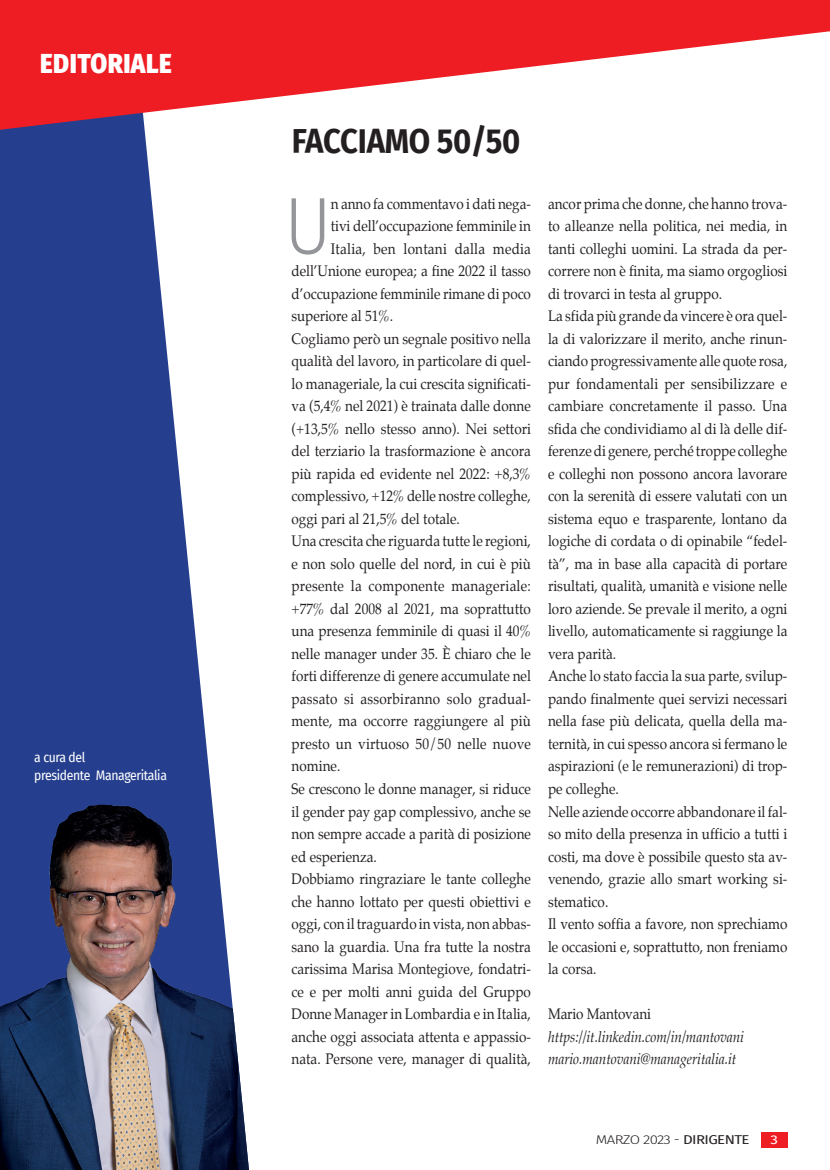
<style>
.page{position:relative;width:830px;height:1170px;background:#fff}
.page>*{position:absolute;margin:0;border:0;box-sizing:border-box;transform-origin:0 0}
.t1{font:300 80.7px "Fira Sans";color:#939598;scale:.9 1}
.t2{font:700 34.5px "Fira Sans";letter-spacing:-.015em;color:#231f20;scale:.9 1}
.t3{font:900 27px "Fira Sans";letter-spacing:.02em;color:#fff;scale:.9 1}
.t4{font:15px/22.5px "Palatino";color:#231f20;scale:.9 1}
.t5{font:italic 15px/22.5px "Palatino";letter-spacing:-.005em;color:#231f20;scale:.9 1}
.t6{font:13.5px/18px "Fira Sans Condensed";letter-spacing:-.025em;color:#fff}
.t7{font:300 12.6px "Fira Sans";letter-spacing:-.05em;color:#231f20;scale:1.2 1}
.t8{font:12.6px "Fira Sans";color:#fff;scale:1.2 1}
.s1{font-weight:400}
</style>
<div class="page">
<svg style="left:1px;top:130px;width:212px;height:674px;fill:#253f8e"></svg>
<img style="left:1px;top:804px;width:248px;height:365px">
<svg style="left:0;top:0;width:829px;height:130px;fill:#ee1d23"></svg>
<div style="left:760px;top:1131px;width:27px;height:16px;background:#ee1d23"></div>
<h3 class="t3" style="left:40px;top:40px;width:148px">EDITORIALE</h3>
<p class="t6" style="left:34px;top:747px;width:134px">a cura del<br>presidente Manageritalia</p>
<h2 class="t2" style="left:291px;top:112px;width:255px">FACCIAMO 50/50</h2>
<h1 class="t1" style="left:284px;top:168px;width:54px">U</h1>
<p class="t4" style="left:331px;top:192px;width:224px">n anno fa commentavo i dati nega-</p>
<p class="t4" style="left:331px;top:215px;width:224px">tivi dell’occupazione femminile in</p>
<p class="t4" style="left:331px;top:237px;width:224px">Italia, ben lontani dalla media</p>
<p class="t4" style="left:291px;top:260px;width:267px">dell’Unione europea; a fine 2022 il tasso</p>
<p class="t4" style="left:291px;top:282px;width:267px">d’occupazione femminile rimane di poco</p>
<p class="t4" style="left:291px;top:305px;width:114px">superiore al 51%.</p>
<p class="t4" style="left:291px;top:327px;width:267px">Cogliamo però un segnale positivo nella</p>
<p class="t4" style="left:291px;top:350px;width:267px">qualità del lavoro, in particolare di quel-</p>
<p class="t4" style="left:291px;top:372px;width:267px">lo manageriale, la cui crescita significati-</p>
<p class="t4" style="left:291px;top:395px;width:267px">va (5,4% nel 2021) è trainata dalle donne</p>
<p class="t4" style="left:291px;top:417px;width:267px">(+13,5% nello stesso anno). Nei settori</p>
<p class="t4" style="left:291px;top:440px;width:267px">del terziario la trasformazione è ancora</p>
<p class="t4" style="left:291px;top:462px;width:267px">più rapida ed evidente nel 2022: +8,3%</p>
<p class="t4" style="left:291px;top:485px;width:267px">complessivo, +12% delle nostre colleghe,</p>
<p class="t4" style="left:291px;top:507px;width:188px">oggi pari al 21,5% del totale.</p>
<p class="t4" style="left:291px;top:530px;width:267px">Una crescita che riguarda tutte le regioni,</p>
<p class="t4" style="left:291px;top:552px;width:267px">e non solo quelle del nord, in cui è più</p>
<p class="t4" style="left:291px;top:575px;width:267px">presente la componente manageriale:</p>
<p class="t4" style="left:291px;top:597px;width:267px">+77% dal 2008 al 2021, ma soprattutto</p>
<p class="t4" style="left:291px;top:620px;width:267px">una presenza femminile di quasi il 40%</p>
<p class="t4" style="left:291px;top:642px;width:267px">nelle manager under 35. È chiaro che le</p>
<p class="t4" style="left:291px;top:665px;width:267px">forti differenze di genere accumulate nel</p>
<p class="t4" style="left:291px;top:687px;width:267px">passato si assorbiranno solo gradual-</p>
<p class="t4" style="left:291px;top:710px;width:267px">mente, ma occorre raggiungere al più</p>
<p class="t4" style="left:291px;top:732px;width:267px">presto un virtuoso 50/50 nelle nuove</p>
<p class="t4" style="left:291px;top:755px;width:56px">nomine.</p>
<p class="t4" style="left:291px;top:777px;width:267px">Se crescono le donne manager, si riduce</p>
<p class="t4" style="left:291px;top:800px;width:267px">il gender pay gap complessivo, anche se</p>
<p class="t4" style="left:291px;top:822px;width:267px">non sempre accade a parità di posizione</p>
<p class="t4" style="left:291px;top:845px;width:96px">ed esperienza.</p>
<p class="t4" style="left:291px;top:867px;width:267px">Dobbiamo ringraziare le tante colleghe</p>
<p class="t4" style="left:291px;top:890px;width:267px">che hanno lottato per questi obiettivi e</p>
<p class="t4" style="left:291px;top:912px;width:267px">oggi, con il traguardo in vista, non abbas-</p>
<p class="t4" style="left:291px;top:935px;width:267px">sano la guardia. Una fra tutte la nostra</p>
<p class="t4" style="left:291px;top:957px;width:267px">carissima Marisa Montegiove, fondatri-</p>
<p class="t4" style="left:291px;top:980px;width:267px">ce e per molti anni guida del Gruppo</p>
<p class="t4" style="left:291px;top:1002px;width:267px">Donne Manager in Lombardia e in Italia,</p>
<p class="t4" style="left:291px;top:1025px;width:267px">anche oggi associata attenta e appassio-</p>
<p class="t4" style="left:291px;top:1047px;width:267px">nata. Persone vere, manager di qualità,</p>
<p class="t4" style="left:547px;top:192px;width:267px">ancor prima che donne, che hanno trova&shy;to alleanze nella politica, nei media, in tanti colleghi uomini. La strada da per&shy;correre non è finita, ma siamo orgogliosi di trovarci in testa al gruppo.<br>La sfida più grande da vincere è ora quel&shy;la di valorizzare il merito, anche rinun&shy;ciando progressivamente alle quote rosa, pur fondamentali per sensibilizzare e cambiare concretamente il passo. Una sfida che condividiamo al di là delle dif&shy;ferenze di genere, perché troppe colleghe e colleghi non possono ancora lavorare con la serenità di essere valutati con un sistema equo e trasparente, lontano da logiche di cordata o di opinabile “fedel&shy;tà”, ma in base alla capacità di portare risultati, qualità, umanità e visione nelle loro aziende. Se prevale il merito, a ogni livello, automaticamente si raggiunge la vera parità.<br>Anche lo stato faccia la sua parte, svilup&shy;pando finalmente quei servizi necessari nella fase più delicata, quella della ma&shy;ternità, in cui spesso ancora si fermano le aspirazioni (e le remunerazioni) di trop&shy;pe colleghe.<br>Nelle aziende occorre abbandonare il fal&shy;so mito della presenza in ufficio a tutti i costi, ma dove è possibile questo sta av&shy;venendo, grazie allo smart working si&shy;stematico.<br>Il vento soffia a favore, non sprechiamo le occasioni e, soprattutto, non freniamo la corsa.</p>
<p class="t4" style="left:547px;top:1002px;width:116px">Mario Mantovani</p>
<p class="t5" style="left:547px;top:1025px;width:219px">https://it.linkedin.com/in/mantovani mario.mantovani@manageritalia.it</p>
<p class="t7" style="left:595px;top:1130px;width:130px">MARZO 2023 - <span class="s1">DIRIGENTE</span></p>
<p class="t8" style="left:770px;top:1129px;width:8px">3</p>
</div>
